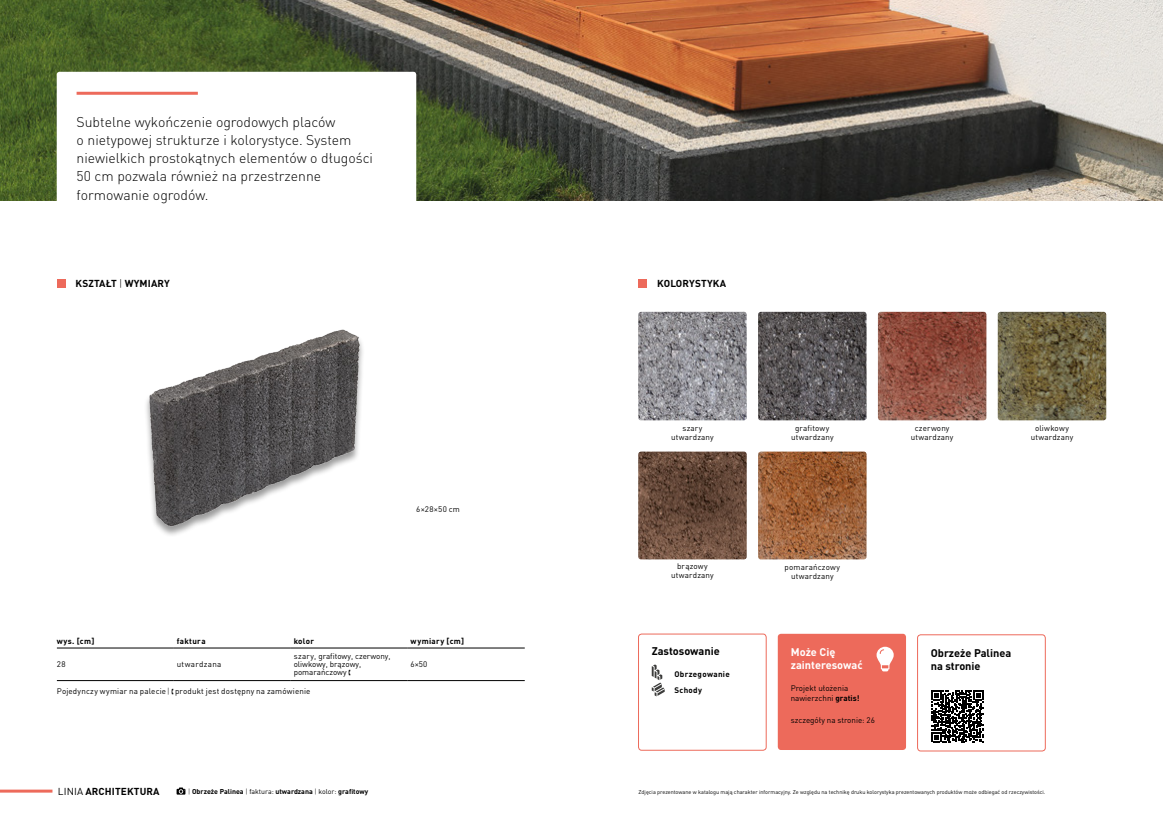
<style>
.page{position:relative;width:1163px;height:823px;background:#fff}
.page>*{position:absolute;margin:0;border:0;box-sizing:border-box;transform-origin:0 0}
.t1{font:300 14px/18px "DINCE";color:#000}
.t2{font:700 11px/13.2px "DINCE";color:#000}
.t3{font:700 11px/13.2px "DINCE";color:#fff}
.t4{font:700 10px "DINCE";letter-spacing:.015em;color:#000}
.t5{font:8px/9px "DINCE";letter-spacing:.015em;color:#000;text-align:center}
.t6{font:700 8px/15.5px "DINCE";letter-spacing:.04em;color:#000}
.t7{font:8px "DINCE";letter-spacing:.04em;color:#000}
.t8{font:700 7px "DINCE";color:#000}
.t9{font:5.5px "DINCE";color:#000}
.s1{font-weight:300}
.s2{font-weight:700}
.s3{font-weight:400}
</style>
<div class="page">
<hr style="left:0;top:789px;width:52px;height:3px;background:#ed6a5b">
<img style="left:0;top:0;width:1162px;height:200px">
<svg style="left:176px;top:787px;width:9px;height:7px"></svg>
<hr style="left:57px;top:647px;width:117px;height:1px;background:#000">
<hr style="left:291px;top:647px;width:117px;height:1px;background:#000">
<hr style="left:408px;top:647px;width:116px;height:1px;background:#000">
<hr style="left:57px;top:680px;width:117px;height:1px;background:#000">
<hr style="left:291px;top:680px;width:117px;height:1px;background:#000">
<hr style="left:408px;top:680px;width:116px;height:1px;background:#000">
<hr style="left:174px;top:647px;width:117px;height:1px;background:#000">
<hr style="left:174px;top:680px;width:117px;height:1px;background:#000">
<svg style="left:651px;top:664px;width:13px;height:32px"></svg>
<div style="left:638px;top:633px;width:128px;height:117px;border:1px solid #ed6a5b;border-radius:3px"></div>
<img style="left:638px;top:311px;width:108px;height:109px">
<img style="left:758px;top:311px;width:108px;height:109px">
<img style="left:877px;top:311px;width:109px;height:109px">
<img style="left:997px;top:311px;width:109px;height:109px">
<img style="left:638px;top:451px;width:108px;height:108px">
<img style="left:758px;top:451px;width:108px;height:108px">
<div style="left:57px;top:72px;width:359px;height:147px;background:#fff;border-radius:3px"></div>
<hr style="left:77px;top:92px;width:121px;height:3px;background:#ed6a5b">
<img style="left:146px;top:329px;width:217px;height:206px">
<div style="left:57px;top:279px;width:8px;height:8px;background:#ed6a5b"></div>
<div style="left:638px;top:279px;width:9px;height:8px;background:#ed6a5b"></div>
<div style="left:777px;top:633px;width:128px;height:116px;background:#ed6a5b;border-radius:3px"></div>
<svg style="left:876px;top:646px;width:17px;height:25px"></svg>
<svg style="left:931px;top:690px;width:52px;height:51px"></svg>
<div style="left:917px;top:634px;width:128px;height:116px;border:1px solid #ed6a5b;border-radius:3px"></div>
<h1 class="t1" style="left:77px;top:113px;width:298px">Subtelne wykończenie ogrodowych placów<br>o nietypowej strukturze i kolorystyce. System niewielkich prostokątnych elementów o długości 50 cm pozwala również na przestrzenne formowanie ogrodów.</h1>
<p class="t4" style="left:76px;top:276px;width:96px">KSZTAŁT <span class="s1">|</span> WYMIARY</p>
<p class="t4" style="left:657px;top:276px;width:70px">KOLORYSTYKA</p>
<p class="t5" style="left:416px;top:504px;width:45px">6×28×50 cm</p>
<p class="t6" style="left:57px;top:632px;width:39px">wys. [cm]</p>
<p class="t6" style="left:177px;top:632px;width:30px">faktura</p>
<p class="t6" style="left:293px;top:632px;width:22px">kolor</p>
<p class="t6" style="left:410px;top:632px;width:55px">wymiary [cm]</p>
<p class="t5" style="left:57px;top:659px;width:10px">28</p>
<p class="t7" style="left:177px;top:658px;width:46px">utwardzana</p>
<p class="t5" style="left:293px;top:652px;width:98px;line-height:7.7px;text-align:left">szary, grafitowy, czerwony, oliwkowy, brązowy, pomarańczowy</p>
<p class="t5" style="left:410px;top:659px;width:18px">6×50</p>
<p class="t5" style="left:57px;top:686px;width:255px">Pojedynczy wymiar na palecie<span class="s1">|</span> produkt jest dostępny na zamówienie</p>
<p class="t5" style="left:671px;top:423px;width:44px">szary utwardzany</p>
<p class="t5" style="left:790px;top:423px;width:44px">grafitowy utwardzany</p>
<p class="t5" style="left:910px;top:423px;width:44px">czerwony utwardzany</p>
<p class="t5" style="left:1030px;top:423px;width:44px">oliwkowy utwardzany</p>
<p class="t5" style="left:671px;top:561px;width:44px">brązowy utwardzany</p>
<p class="t5" style="left:784px;top:562px;width:57px">pomarańczowy utwardzany</p>
<h2 class="t2" style="left:651px;top:644px;width:70px">Zastosowanie</h2>
<p class="t6" style="left:674px;top:666px;width:57px">Obrzegowanie<br>Schody</p>
<h2 class="t3" style="left:790px;top:644px;width:73px">Może Cię zainteresować</h2>
<p class="t5" style="left:790px;top:683px;width:70px;line-height:9.6px;text-align:left">Projekt ułożenia nawierzchni <span class="s2">gratis!</span></p>
<p class="t5" style="left:790px;top:715px;width:86px">szczegóły na stronie: 26</p>
<h2 class="t2" style="left:930px;top:645px;width:82px">Obrzeże Palinea na stronie</h2>
<p class="t4" style="left:58px;top:784px;width:103px"><span class="s3">LINIA</span> ARCHITEKTURA</p>
<p class="t8" style="left:188px;top:786px;width:182px"><span class="s1">|</span> Obrzeże Palinea <span class="s1">|</span> <span class="s3">faktura:</span> utwardzana <span class="s1">|</span> <span class="s3">kolor:</span> grafitowy</p>
<p class="t9" style="left:638px;top:788px;width:408px">Zdjęcia prezentowane w katalogu mają charakter informacyjny. Ze względu na technikę druku kolorystyka prezentowanych produktów może odbiegać od rzeczywistości.</p>
</div>
